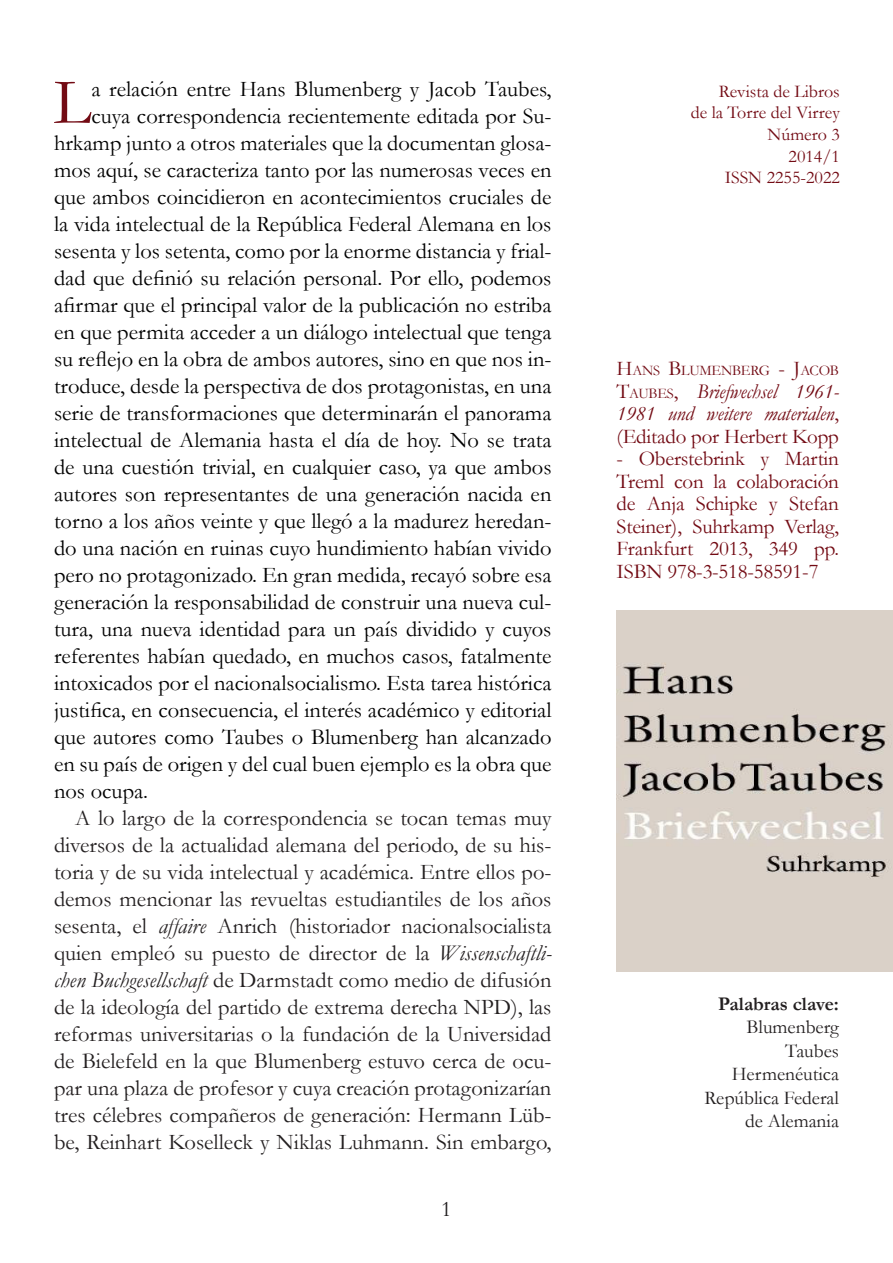
<style>
.page{position:relative;width:893px;height:1263px;background:#fff}
.page>*{position:absolute;margin:0;border:0;box-sizing:border-box;transform-origin:0 0}
.Primer_párrafo{font:65.85px "Garamond";color:#730b14}
.Primer_párrafo-2{font:22.5px "Garamond";color:#000}
.Texto_General{font:22.5px/27px "Garamond";color:#231f20;text-align:justify}
.Ficha_Bibliográfica{font:21px/22.5px "Garamond";letter-spacing:-.01em;color:#730b14;text-align:justify}
.Ficha_Bibliográfica-2{font:italic 21px/22.5px "Garamond";letter-spacing:-.01em;color:#730b14;text-align:justify}
.t1{font:19.5px "Garamond";color:#231f20}
.t2{font:700 19.5px "Garamond";color:#231f20}
.Número{font:18px "Garamond";color:#730b14}
.Ficha_Bibliográfica-3{font:14.7px "Garamond";letter-spacing:-.015em;color:#730b14}
.s1{font-style:italic}
.s2{font-size:21px}
.s3{font-style:normal}
.s4{font-style:normal;font-size:14.7px}
</style>
<div class="page">
<img style="left:617px;top:610px;width:276px;height:362px">
<p class="Primer_párrafo" style="left:54px;top:63px;width:39px">L</p>
<p class="Primer_párrafo-2" style="left:91px;top:75px;width:462px">a relación entre Hans Blumenberg y Jacob Taubes,</p>
<p class="Primer_párrafo-2" style="left:91px;top:102px;width:462px">cuya correspondencia recientemente editada por Su-</p>
<p class="Primer_párrafo-2" style="left:54px;top:129px;width:499px">hrkamp junto a otros materiales que la documentan glosa-</p>
<p class="Primer_párrafo-2" style="left:54px;top:156px;width:499px">mos aquí, se caracteriza tanto por las numerosas veces en</p>
<p class="Primer_párrafo-2" style="left:54px;top:183px;width:499px">que ambos coincidieron en acontecimientos cruciales de</p>
<p class="Primer_párrafo-2" style="left:54px;top:210px;width:499px">la vida intelectual de la República Federal Alemana en los</p>
<p class="Primer_párrafo-2" style="left:54px;top:237px;width:499px">sesenta y los setenta, como por la enorme distancia y frial-</p>
<p class="Primer_párrafo-2" style="left:54px;top:264px;width:499px">dad que definió su relación personal. Por ello, podemos</p>
<p class="Primer_párrafo-2" style="left:54px;top:291px;width:499px">afirmar que el principal valor de la publicación no estriba</p>
<p class="Primer_párrafo-2" style="left:54px;top:318px;width:499px">en que permita acceder a un diálogo intelectual que tenga</p>
<p class="Primer_párrafo-2" style="left:54px;top:345px;width:499px">su reflejo en la obra de ambos autores, sino en que nos in-</p>
<p class="Primer_párrafo-2" style="left:54px;top:372px;width:499px">troduce, desde la perspectiva de dos protagonistas, en una</p>
<p class="Primer_párrafo-2" style="left:54px;top:399px;width:499px">serie de transformaciones que determinarán el panorama</p>
<p class="Primer_párrafo-2" style="left:54px;top:426px;width:499px">intelectual de Alemania hasta el día de hoy. No se trata</p>
<p class="Primer_párrafo-2" style="left:54px;top:453px;width:499px">de una cuestión trivial, en cualquier caso, ya que ambos</p>
<p class="Primer_párrafo-2" style="left:54px;top:480px;width:499px">autores son representantes de una generación nacida en</p>
<p class="Primer_párrafo-2" style="left:54px;top:507px;width:499px">torno a los años veinte y que llegó a la madurez heredan-</p>
<p class="Primer_párrafo-2" style="left:54px;top:534px;width:499px">do una nación en ruinas cuyo hundimiento habían vivido</p>
<p class="Primer_párrafo-2" style="left:54px;top:561px;width:499px">pero no protagonizado. En gran medida, recayó sobre esa</p>
<p class="Primer_párrafo-2" style="left:54px;top:588px;width:499px">generación la responsabilidad de construir una nueva cul-</p>
<p class="Primer_párrafo-2" style="left:54px;top:615px;width:499px">tura, una nueva identidad para un país dividido y cuyos</p>
<p class="Primer_párrafo-2" style="left:54px;top:642px;width:499px">referentes habían quedado, en muchos casos, fatalmente</p>
<p class="Primer_párrafo-2" style="left:54px;top:669px;width:499px">intoxicados por el nacionalsocialismo. Esta tarea histórica</p>
<p class="Primer_párrafo-2" style="left:54px;top:696px;width:499px">justifica, en consecuencia, el interés académico y editorial</p>
<p class="Primer_párrafo-2" style="left:54px;top:723px;width:499px">que autores como Taubes o Blumenberg han alcanzado</p>
<p class="Primer_párrafo-2" style="left:54px;top:750px;width:499px">en su país de origen y del cual buen ejemplo es la obra que</p>
<p class="Primer_párrafo-2" style="left:54px;top:777px;width:96px">nos ocupa.</p>
<p class="Texto_General" style="left:54px;top:804px;width:499px;text-indent:21px">A lo largo de la correspondencia se tocan temas muy diversos de la actualidad alemana del periodo, de su his&shy;toria y de su vida intelectual y académica. Entre ellos po&shy;demos mencionar las revueltas estudiantiles de los años sesenta, el <span class="s1">affaire</span> Anrich (historiador nacionalsocialista quien empleó su puesto de director de la <span class="s1">Wissenschaftli&shy;chen Buchgesellschaft</span> de Darmstadt como medio de difusión de la ideología del partido de extrema derecha NPD), las reformas universitarias o la fundación de la Universidad de Bielefeld en la que Blumenberg estuvo cerca de ocu&shy;par una plaza de profesor y cuya creación protagonizarían tres célebres compañeros de generación: Hermann Lüb&shy;be, Reinhart Koselleck y Niklas Luhmann. Sin embargo,</p>
<p class="Texto_General" style="left:441px;top:1195px;width:12px">1</p>
<p class="Número" style="left:719px;top:80px;width:122px">Revista de Libros</p>
<p class="Número" style="left:691px;top:102px;width:151px">de la Torre del Virrey</p>
<p class="Número" style="left:768px;top:124px;width:74px">Número 3</p>
<p class="Número" style="left:789px;top:145px;width:53px">2014/1</p>
<p class="Número" style="left:725px;top:167px;width:117px">ISSN 2255-2022</p>
<p class="Ficha_Bibliográfica-3" style="left:617px;top:362px;width:223px"><span class="s2">H</span>ANS <span class="s2">B</span>LUMENBERG <span class="s2">- J</span>ACOB</p>
<p class="Ficha_Bibliográfica-2" style="left:617px;top:379px;width:224px"><span class="s3">T</span><span class="s4">AUBES</span><span class="s3">,</span> Briefwechsel 1961- 1981 und weitere materialen<span class="s3">, (Editado por Herbert Kopp</span></p>
<p class="Ficha_Bibliográfica" style="left:617px;top:447px;width:224px">- Oberstebrink y Martin Treml con la colaboración de Anja Schipke y Stefan Steiner), Suhrkamp Verlag, Frankfurt 2013, 349 pp.<br>ISBN 978-3-518-58591-7</p>
<p class="t2" style="left:718px;top:992px;width:122px">Palabras clave:</p>
<p class="t1" style="left:746px;top:1015px;width:94px">Blumenberg</p>
<p class="t1" style="left:785px;top:1039px;width:55px">Taubes</p>
<p class="t1" style="left:732px;top:1062px;width:109px">Hermenéutica</p>
<p class="t1" style="left:705px;top:1086px;width:136px">República Federal</p>
<p class="t1" style="left:745px;top:1109px;width:95px">de Alemania</p>
</div>
